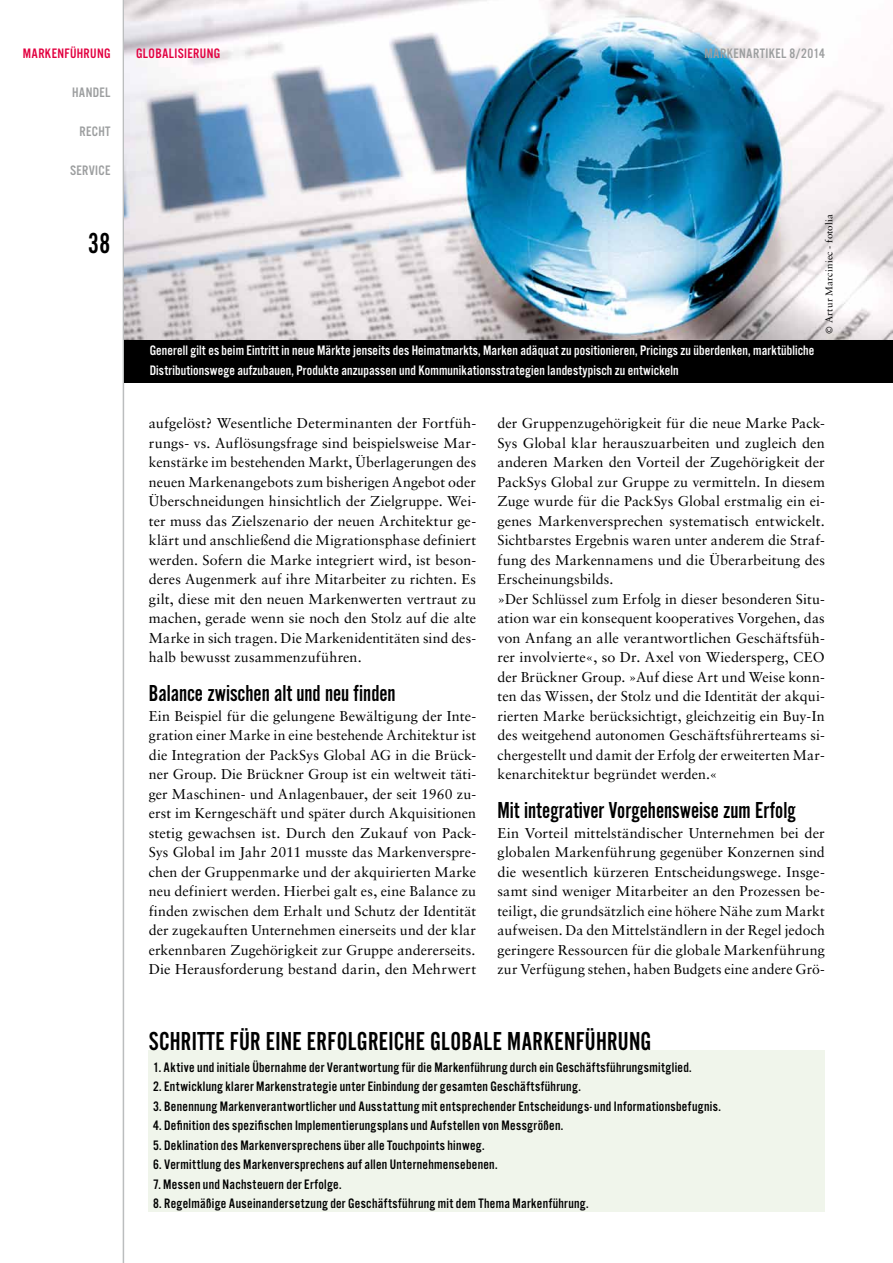
<style>
.page{position:relative;width:893px;height:1263px;background:#fff}
.page>*{position:absolute;margin:0;border:0;box-sizing:border-box;transform-origin:0 0}
.t1{font:30px "Alternate Got No 2 D";color:#000}
.t2{font:27px "Alternate Got No 2 D";color:#000}
.t3{font:24px "Alternate Got No 2 D";color:#000}
.t4{font:14.25px/19.5px "Sabon";letter-spacing:.005em;color:#000;text-align:justify}
.t5{font:14.25px "Alternate Got No 3 D";letter-spacing:.02em;color:#000}
.t6{font:14.25px/19.5px "Alternate Got No 3 D";letter-spacing:.01em;color:#fff}
.t7{font:14.25px "Alternate Got No 3 D";letter-spacing:.025em;color:#9c9e9f}
.t8{font:14.25px "Alternate Got No 3 D";letter-spacing:.025em;color:#e20040}
.t9{font:9.75px "Sabon";letter-spacing:.03em;color:#000}
.s1{font-family:"Frutiger Next LT";font-weight:300}
</style>
<div class="page">
<hr style="left:123px;top:0;width:1px;height:1263px;background:#bbbdbe">
<img style="left:124px;top:0;width:769px;height:340px">
<div style="left:149px;top:1051px;width:676px;height:161px;background:#f0f5eb"></div>
<div style="left:124px;top:340px;width:769px;height:42px;background:#000"></div>
<p class="t8" style="left:23px;top:46px;width:89px">MARKENFÜHRUNG</p>
<p class="t7" style="left:72px;top:85px;width:39px">HANDEL</p>
<p class="t7" style="left:79px;top:124px;width:32px">RECHT</p>
<p class="t7" style="left:70px;top:163px;width:42px">SERVICE</p>
<h1 class="t1" style="left:88px;top:227px;width:24px">38</h1>
<p class="t8" style="left:136px;top:46px;width:46px">globalisierung</p>
<p class="t7" style="left:705px;top:46px;width:17px">Markenar</p>
<p class="t7" style="left:760px;top:46px;width:67px">tikel 8/2014</p>
<p class="t6" style="left:150px;top:341px;width:666px">Generell gilt es beim Eintritt in neue Märkte jenseits des Heimatmarkts, Marken adäquat zu positionieren, Pricings zu überdenken, marktübliche<br>Distributionswege aufzubauen, Produkte anzupassen und Kommunikationsstrategien landestypisch zu entwickeln</p>
<p class="t9" style="left:823px;top:334px;width:121px;rotate:-90deg"><span class="s1">©</span> Artur Marciniec - fotolia</p>
<p class="t4" style="left:149px;top:413px;width:329px">aufgelöst? Wesentliche Determinanten der Fortfüh&shy;rungs- vs. Auflösungsfrage sind beispielsweise Mar&shy;kenstärke im bestehenden Markt, Überlagerungen des neuen Markenangebots zum bisherigen Angebot oder Überschneidungen hinsichtlich der Zielgruppe. Wei&shy;ter muss das Zielszenario der neuen Architektur ge&shy;klärt und anschließend die Migrationsphase definiert werden. Sofern die Marke integriert wird, ist beson&shy;deres Augenmerk auf ihre Mitarbeiter zu richten. Es gilt, diese mit den neuen Markenwerten vertraut zu machen, gerade wenn sie noch den Stolz auf die alte Marke in sich tragen. Die Markenidentitäten sind des&shy;halb bewusst zusammenzuführen.</p>
<h3 class="t3" style="left:149px;top:681px;width:248px">Balance zwischen alt und neu finden</h3>
<p class="t4" style="left:149px;top:706px;width:329px">Ein Beispiel für die gelungene Bewältigung der Inte&shy;gration einer Marke in eine bestehende Architektur ist die Integration der PackSys Global AG in die Brück&shy;ner Group. Die Brückner Group ist ein weltweit täti&shy;ger Maschinen- und Anlagenbauer, der seit 1960 zu&shy;erst im Kerngeschäft und später durch Akquisitionen stetig gewachsen ist. Durch den Zukauf von Pack-Sys Global im Jahr 2011 musste das Markenverspre&shy;chen der Gruppenmarke und der akquirierten Marke neu definiert werden. Hierbei galt es, eine Balance zu finden zwischen dem Erhalt und Schutz der Identität der zugekauften Unternehmen einerseits und der klar erkennbaren Zugehörigkeit zur Gruppe andererseits.<br>Die Herausforderung bestand darin, den Mehrwert</p>
<p class="t4" style="left:497px;top:413px;width:329px;text-align:left">der Gruppenzugehörigkeit für die neue Marke Pack-Sys Global klar herauszuarbeiten und zugleich den anderen Marken den Vorteil der Zugehörigkeit der PackSys Global zur Gruppe zu vermitteln. In diesem Zuge wurde für die PackSys Global erstmalig ein ei&shy;genes Markenversprechen systematisch entwickelt.<br>Sichtbarstes Ergebnis waren unter anderem die Straf&shy;fung des Markennamens und die Überarbeitung des Erscheinungsbilds.<br>»Der Schlüssel zum Erfolg in dieser besonderen Situ&shy;ation war ein konsequent kooperatives Vorgehen, das von Anfang an alle verantwortlichen Geschäftsfüh&shy;rer involvierte«, so Dr. Axel von Wiedersperg, CEO der Brückner Group. »Auf diese Art und Weise konn&shy;ten das Wissen, der Stolz und die Identität der akqui&shy;rierten Marke berücksichtigt, gleichzeitig ein Buy-In des weitgehend autonomen Geschäftsführerteams si&shy;chergestellt und damit der Erfolg der erweiterten Mar&shy;kenarchitektur begründet werden.«</p>
<h3 class="t3" style="left:497px;top:798px;width:299px">Mit integrativer Vorgehensweise zum Erfolg</h3>
<p class="t4" style="left:497px;top:823px;width:329px">Ein Vorteil mittelständischer Unternehmen bei der globalen Markenführung gegenüber Konzernen sind die wesentlich kürzeren Entscheidungswege. Insge&shy;samt sind weniger Mitarbeiter an den Prozessen be&shy;teiligt, die grundsätzlich eine höhere Nähe zum Markt aufweisen. Da den Mittelständlern in der Regel jedoch geringere Ressourcen für die globale Markenführung zur Verfügung stehen, haben Budgets eine andere Grö-</p>
<h2 class="t2" style="left:149px;top:1027px;width:21px">Schritte</h2>
<h2 class="t2" style="left:230px;top:1027px;width:88px">füreine erfolgreiche</h2>
<h2 class="t2" style="left:430px;top:1027px;width:103px">globale Markenführung</h2>
<p class="t5" style="left:153px;top:1060px;width:540px">1. Aktive und initiale Übernahme der Verantwortung für die Markenführung durch ein Geschäftsführungsmitglied.</p>
<p class="t5" style="left:153px;top:1079px;width:429px">2. Entwicklung klarer Markenstrategie unter Einbindung der gesamten Geschäftsführung.</p>
<p class="t5" style="left:153px;top:1099px;width:569px">3. Benennung Markenverantwortlicher und Ausstattung mit entsprechender Entscheidungs- und Informationsbefugnis.</p>
<p class="t5" style="left:153px;top:1118px;width:412px">4. Definition des spezifischen Implementierungsplans und Aufstellen von Messgrößen.</p>
<p class="t5" style="left:153px;top:1138px;width:333px">5. Deklination des Markenversprechens über alle Touchpoints hinweg.</p>
<p class="t5" style="left:153px;top:1157px;width:346px">6. Vermittlung des Markenversprechens auf allen Unternehmensebenen.</p>
<p class="t5" style="left:153px;top:1177px;width:190px">7. Messen und Nachsteuern der Erfolge.</p>
<p class="t5" style="left:153px;top:1196px;width:437px">8. Regelmäßige Auseinandersetzung der Geschäftsführung mit dem Thema Markenführung.</p>
</div>
